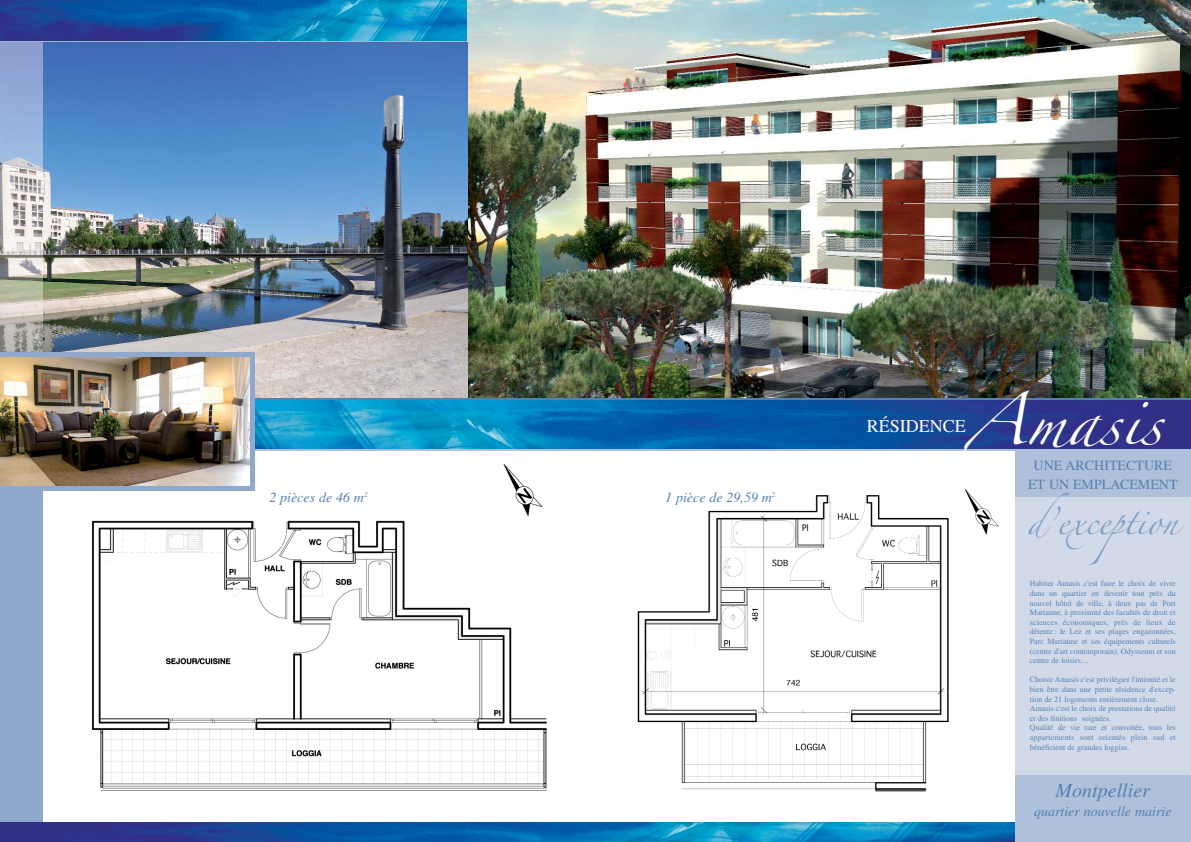
<style>
.page{position:relative;width:1191px;height:842px;background:#fff}
.page>*{position:absolute;margin:0;border:0;box-sizing:border-box;transform-origin:0 0}
.t1{font:46px "Zapfino";color:#fff}
.t2{font:24.4px "Zapfino";color:#809ec4}
.t3{font:italic 20px "Times";color:#5581b0}
.t4{font:18px "Times";color:#fff}
.t5{font:italic 14px "Times";color:#5581b0}
.t6{font:14px/19px "Times";color:#5581b0;text-align:center}
.t7{font:8px/9.6px "Times";color:#5581b0;text-align:justify}
</style>
<div class="page">
<div style="left:0;top:392px;width:42px;height:450px;background:#8fa8cb"></div>
<img style="left:0;top:822px;width:1015px;height:20px">
<img style="left:637px;top:488px;width:362px;height:304px">
<div style="left:1015px;top:0;width:175px;height:842px;background:#d2daea"></div>
<div style="left:1015px;top:775px;width:175px;height:67px;background:#afc0da"></div>
<div style="left:1015px;top:0;width:175px;height:497px;background:#afc0da"></div>
<img style="left:255px;top:400px;width:935px;height:48px">
<svg style="left:0;top:40px;width:467px;height:3px"></svg>
<hr style="left:0;top:397px;width:595px;height:3px;background:#5581b0">
<img style="left:0;top:0;width:467px;height:40px">
<hr style="left:538px;top:397px;width:652px;height:3px;background:#5581b0">
<img style="left:467px;top:0;width:723px;height:397px">
<img style="left:92px;top:464px;width:455px;height:327px">
<img style="left:42px;top:43px;width:425px;height:354px">
<img style="left:0;top:43px;width:42px;height:309px">
<div style="left:0;top:352px;width:255px;height:139px;background:linear-gradient(to right,#8fa8cb,#8fa8cb)"></div>
<img style="left:0;top:358px;width:249px;height:127px">
<h3 class="t5" style="left:269px;top:492px;width:100px">2 pièces de 46 m<sup>2</sup></h3>
<h3 class="t5" style="left:665px;top:492px;width:112px">1 pièce de 29,59 m<sup>2</sup></h3>
<h1 class="t1" style="left:966px;top:401px;width:198px">Amasis</h1>
<h3 class="t4" style="left:867px;top:419px;width:100px">RÉSIDENCE</h3>
<h3 class="t6" style="left:1028px;top:457px;width:151px">UNE ARCHITECTURE<br>ET UN EMPLACEMENT</h3>
<h2 class="t2" style="left:1027px;top:512px;width:152px">d’exception</h2>
<p class="t7" style="left:1030px;top:580px;width:147px">Habiter Amasis c'est faire le choix de vivre dans un quartier en devenir tout près du nouvel hôtel de ville, à deux pas de Port Marianne, à proximité des facultés de droit et sciences économiques, près de lieux de détente : le Lez et ses plages engazonnées, Parc Marianne et ses équipements culturels (centre d'art contemporain), Odysseum et son centre de loisirs…</p>
<p class="t7" style="left:1030px;top:676px;width:147px;text-align:left">Choisir Amasis c'est privilégier l'intimité et le bien être dans une petite résidence d'excep&shy;tion de 21 logements entièrement close.<br>Amasis c'est le choix de prestations de qualité et des finitions soignées.<br>Qualité de vie rare et convoitée, tous les appartements sont orientés plein sud et bénéficient de grandes loggias.</p>
<h3 class="t3" style="left:1055px;top:782px;width:96px">Montpellier</h3>
<h3 class="t5" style="left:1034px;top:806px;width:139px">quartier nouvelle mairie</h3>
</div>
